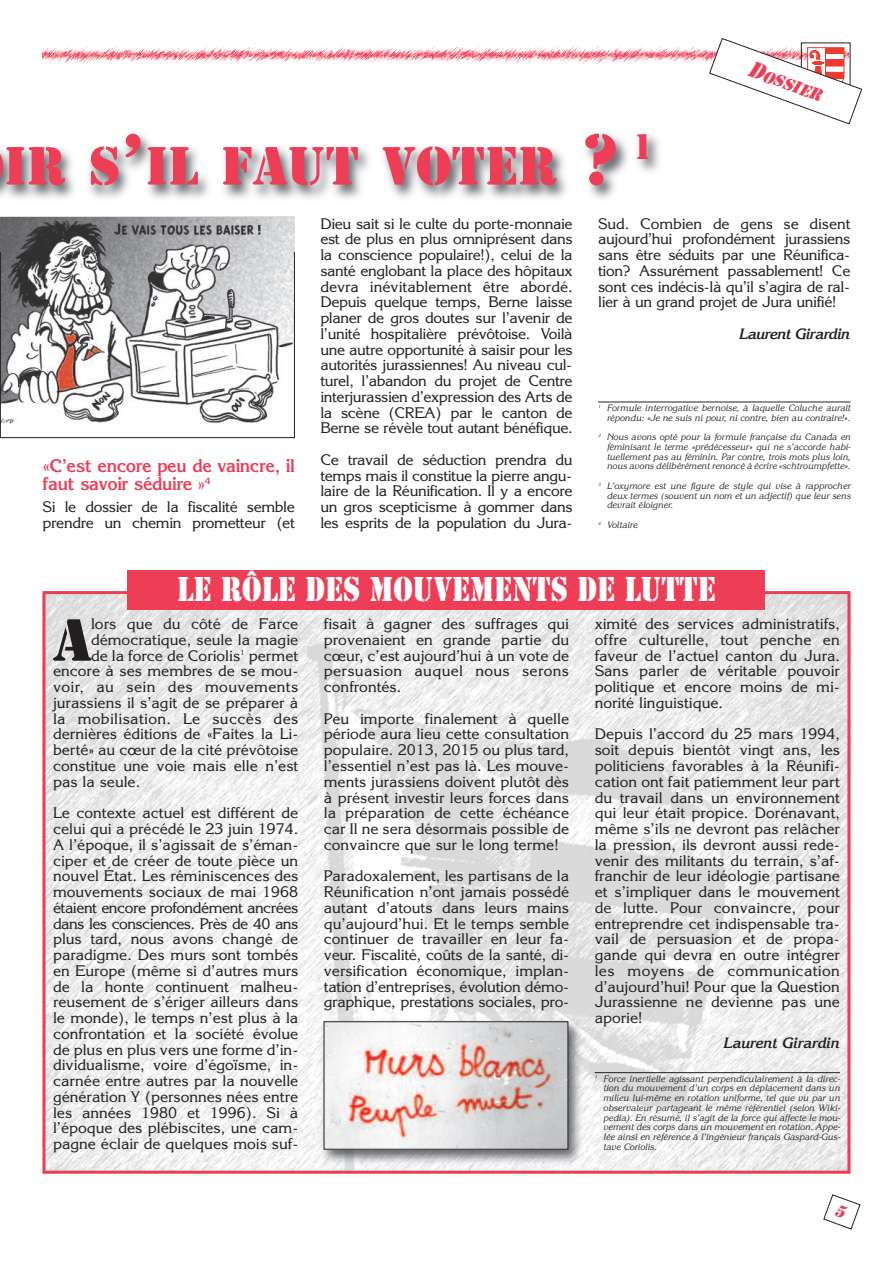
<style>
.page{position:relative;width:893px;height:1263px;background:#fff}
.page>*{position:absolute;margin:0;border:0;box-sizing:border-box;transform-origin:0 0}
.t1{font:62.1px "Army";color:#231f20}
.t2{font:56.25px "Army";color:#ee3d56}
.t3{font:36px "Army";color:#fff;scale:.85 1}
.t4{font:700 18px/18px "Korinna";letter-spacing:-.025em;color:#ee3d56}
.t5{font:italic 18px "Army";color:#ee3d56}
.t6{font:15px/15.8px "Korinna";color:#231f20;text-align:justify}
.t7{font:15px/15.8px "Korinna";letter-spacing:-.025em;color:#231f20}
.t8{font:15px "Korinna";letter-spacing:.025em;color:#231f20}
.t9{font:italic 700 15px "Korinna IT Cby BT";color:#231f20}
.t10{font:italic 700 15px "Korinna IT Cby BT";letter-spacing:-.02em;color:#231f20}
.t11{font:italic 9px/9.8px "Korinna";color:#231f20;text-align:justify}
.s1{font-size:75px}
.s2{font-size:24px}
</style>
<div class="page">
<img style="left:2px;top:252px;width:291px;height:172px">
<div style="left:0;top:217px;width:295px;height:221px;border:1px solid #231f20"></div>
<img style="left:47px;top:595px;width:799px;height:575px">
<hr style="left:595px;top:1072px;width:245px;height:1px;background:#231f20">
<img style="left:0;top:135px;width:659px;height:82px">
<img style="left:0;top:217px;width:294px;height:35px">
<img style="left:1px;top:218px;width:293px;height:34px">
<img style="left:43px;top:45px;width:666px;height:21px">
<svg style="left:709px;top:38px;width:154px;height:87px"></svg>
<div style="left:128px;top:570px;width:637px;height:39px;background:#ee3d56"></div>
<img style="left:317px;top:1014px;width:271px;height:155px">
<img style="left:326px;top:1023px;width:240px;height:124px">
<div style="left:324px;top:1021px;width:244px;height:128px;border:1px solid #231f20"></div>
<hr style="left:598px;top:402px;width:252px;height:1px;background:#231f20">
<svg style="left:823px;top:1194px;width:38px;height:36px"></svg>
<h2 class="t2" style="left:4px;top:133px;width:651px">IR S<span class="s1">’</span>IL FAUT VOTER <span class="s1">?</span> <sup>1</sup></h2>
<p class="t5" style="left:752px;top:60px;width:79px;rotate:20deg"><span class="s2">D</span>OSSIER</p>
<p class="t4" style="left:43px;top:457px;width:254px">«C’est encore peu de vaincre, il faut savoir séduire »<sup>4</sup></p>
<p class="t7" style="left:43px;top:499px;width:254px">Si le dossier de la fiscalité semble prendre un chemin prometteur (et</p>
<p class="t6" style="left:320px;top:216px;width:254px">Dieu sait si le culte du porte-monnaie est de plus en plus omniprésent dans la conscience populaire!), celui de la santé englobant la place des hôpitaux devra inévitablement être abordé.<br>Depuis quelque temps, Berne laisse planer de gros doutes sur l’avenir de l’unité hospitalière prévôtoise. Voilà une autre opportunité à saisir pour les autorités jurassiennes! Au niveau cul&shy;turel, l’abandon du projet de Centre interjurassien d’expression des Arts de la scène (CREA) par le canton de Berne se révèle tout autant bénéfique.</p>
<p class="t6" style="left:320px;top:452px;width:254px">Ce travail de séduction prendra du temps mais il constitue la pierre angu&shy;laire de la Réunification. Il y a encore un gros scepticisme à gommer dans les esprits de la population du Jura-</p>
<p class="t6" style="left:598px;top:216px;width:254px">Sud. Combien de gens se disent aujourd’hui profondément jurassiens sans être séduits par une Réunifica&shy;tion? Assurément passablement! Ce sont ces indécis-là qu’il s’agira de ral&shy;lier à un grand projet de Jura unifié!</p>
<p class="t10" style="left:740px;top:325px;width:112px">Laurent Girardin</p>
<p class="t11" style="left:598px;top:403px;width:254px;text-align:right"><sup>1</sup> Formule interrogative bernoise, à laquelle Coluche aurait répondu: «Je ne suis ni pour, ni contre, bien au contraire!».</p>
<p class="t11" style="left:607px;top:432px;width:246px;text-indent:-9px"><sup>2</sup> Nous avons opté pour la formule française du Canada en féminisant le terme «prédécesseur» qui ne s’accorde habi&shy;tuellement pas au féminin. Par contre, trois mots plus loin, nous avons délibérément renoncé à écrire «schtroumpfette».</p>
<p class="t11" style="left:607px;top:481px;width:245px;text-indent:-9px"><sup>3</sup> L’oxymore est une figure de style qui vise à rapprocher deux termes (souvent un nom et un adjectif) que leur sens devrait éloigner.</p>
<p class="t11" style="left:598px;top:520px;width:41px"><sup>4</sup> Voltaire</p>
<h3 class="t3" style="left:177px;top:568px;width:635px">LE RÔLE DES MOUVEMENTS DE LUTTE</h3>
<h1 class="t1" style="left:53px;top:604px;width:40px">A</h1>
<p class="t6" style="left:91px;top:616px;width:209px">lors que du côté de Farce</p>
<p class="t6" style="left:91px;top:632px;width:209px">démocratique, seule la magie</p>
<p class="t6" style="left:91px;top:648px;width:209px">de la force de Coriolis<sup>1</sup> permet</p>
<p class="t6" style="left:53px;top:663px;width:247px">encore à ses membres de se mou-</p>
<p class="t8" style="left:53px;top:678px;width:247px">voir, au sein des mouvements</p>
<p class="t6" style="left:53px;top:695px;width:247px">jurassiens il s’agit de se préparer à</p>
<p class="t8" style="left:53px;top:710px;width:247px">la mobilisation. Le succès des</p>
<p class="t6" style="left:53px;top:726px;width:247px">dernières éditions de «Faites la Li-</p>
<p class="t6" style="left:53px;top:742px;width:247px">berté» au cœur de la cité prévôtoise</p>
<p class="t6" style="left:53px;top:758px;width:247px">constitue une voie mais elle n’est</p>
<p class="t6" style="left:53px;top:774px;width:89px">pas la seule.</p>
<p class="t6" style="left:53px;top:805px;width:247px">Le contexte actuel est différent de celui qui a précédé le 23 juin 1974.<br>A l’époque, il s’agissait de s’éman&shy;ciper et de créer de toute pièce un nouvel État. Les réminiscences des mouvements sociaux de mai 1968 étaient encore profondément ancrées dans les consciences. Près de 40 ans plus tard, nous avons changé de paradigme. Des murs sont tombés en Europe (même si d’autres murs de la honte continuent malheu&shy;reusement de s’ériger ailleurs dans le monde), le temps n’est plus à la confrontation et la société évolue de plus en plus vers une forme d’in&shy;dividualisme, voire d’égoïsme, in&shy;carnée entre autres par la nouvelle génération Y (personnes nées entre les années 1980 et 1996). Si à l’époque des plébiscites, une cam&shy;pagne éclair de quelques mois suf-</p>
<p class="t6" style="left:324px;top:616px;width:247px">fisait à gagner des suffrages qui provenaient en grande partie du cœur, c’est aujourd’hui à un vote de persuasion auquel nous serons confrontés.</p>
<p class="t6" style="left:324px;top:711px;width:247px">Peu importe finalement à quelle période aura lieu cette consultation populaire. 2013, 2015 ou plus tard, l’essentiel n’est pas là. Les mouve&shy;ments jurassiens doivent plutôt dès à présent investir leurs forces dans la préparation de cette échéance car Il ne sera désormais possible de convaincre que sur le long terme!</p>
<p class="t6" style="left:324px;top:868px;width:247px">Paradoxalement, les partisans de la Réunification n’ont jamais possédé autant d’atouts dans leurs mains qu’aujourd’hui. Et le temps semble continuer de travailler en leur fa&shy;veur. Fiscalité, coûts de la santé, di&shy;versification économique, implan&shy;tation d’entreprises, évolution démo&shy;graphique, prestations sociales, pro-</p>
<p class="t6" style="left:595px;top:616px;width:247px">ximité des services administratifs, offre culturelle, tout penche en faveur de l’actuel canton du Jura.<br>Sans parler de véritable pouvoir politique et encore moins de mi&shy;norité linguistique.</p>
<p class="t6" style="left:595px;top:726px;width:247px">Depuis l’accord du 25 mars 1994, soit depuis bientôt vingt ans, les politiciens favorables à la Réunifi&shy;cation ont fait patiemment leur part du travail dans un environnement qui leur était propice. Dorénavant, même s’ils ne devront pas relâcher la pression, ils devront aussi rede&shy;venir des militants du terrain, s’af&shy;franchir de leur idéologie partisane et s’impliquer dans le mouvement de lutte. Pour convaincre, pour entreprendre cet indispensable tra&shy;vail de persuasion et de propa&shy;gande qui devra en outre intégrer les moyens de communication d’aujourd’hui! Pour que la Question Jurassienne ne devienne pas une aporie!</p>
<p class="t9" style="left:724px;top:1034px;width:117px">Laurent Girardin</p>
<p class="t11" style="left:603px;top:1073px;width:239px;text-indent:-9px"><sup>1</sup> Force inertielle agissant perpendiculairement à la direc&shy;tion du mouvement d’un corps en déplacement dans un milieu lui-même en rotation uniforme, tel que vu par un observateur partageant le même référentiel (selon Wiki&shy;pedia). En résumé, il s’agit de la force qui affecte le mou&shy;vement des corps dans un mouvement en rotation. Appe&shy;lée ainsi en référence à l’ingénieur français Gaspard-Gus&shy;tave Coriolis.</p>
</div>
